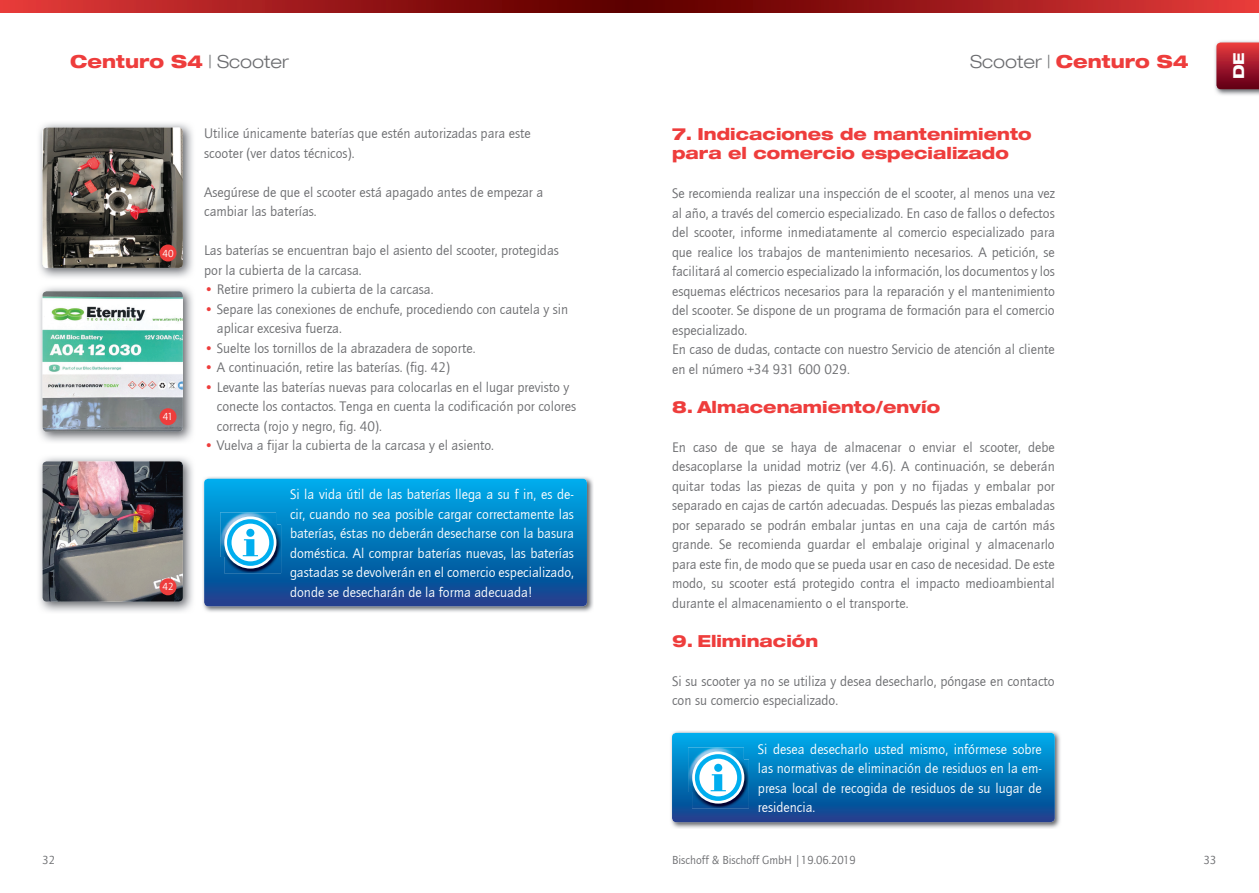
<style>
.page{position:relative;width:1259px;height:893px;background:#fff}
.page>*{position:absolute;margin:0;border:0;box-sizing:border-box;transform-origin:0 0}
.t1{font:800 18px "Helve Neu Hea Ext";color:#ee3d3c}
.t2{font:800 16.5px/19.5px "Helve Neu Hea Ext";color:#ee3d3c}
.t3{font:800 15px "Helve Neu Hea Ext";color:#fff}
.t4{font:14.25px/19.5px "Quay Sans";color:#6c6d70}
.t5{font:14.25px/19.5px "Quay Sans";color:#fff;text-align:justify}
.t6{font:12px "Quay Sans";color:#6c6d70}
.t7{font:10.5px "Quay Sans";color:#fff}
.s1{font-family:"Helve Neu Lig Ext";font-weight:300;color:#6c6d70}
.s2{color:#ee3d3c}
</style>
<div class="page">
<svg style="left:0;top:0;width:629px;height:12px;background:#9e1a1a"></svg>
<svg style="left:629px;top:0;width:630px;height:12px;background:#9e1a1a"></svg>
<img style="left:1215px;top:41px;width:44px;height:54px">
<svg style="left:1216px;top:43px;width:43px;height:46px;background:#a31c2c"></svg>
<img style="left:203px;top:477px;width:390px;height:135px">
<svg style="left:204px;top:479px;width:383px;height:127px;background:#0575b9"></svg>
<img style="left:220px;top:512px;width:56px;height:45px">
<img style="left:224px;top:525px;width:57px;height:48px">
<img style="left:224px;top:525px;width:52px;height:32px">
<svg style="left:224px;top:516px;width:52px;height:53px"></svg>
<div style="left:227px;top:519px;width:47px;height:47px;border:4px solid #00aeef;border-radius:50%"></div>
<svg style="left:243px;top:539px;width:15px;height:17px"></svg>
<div style="left:246px;top:529px;width:8px;height:8px;background:#00aeef;border-radius:50%"></div>
<img style="left:39px;top:123px;width:154px;height:155px">
<img style="left:43px;top:128px;width:140px;height:140px">
<img style="left:39px;top:287px;width:154px;height:155px">
<img style="left:43px;top:291px;width:140px;height:141px">
<img style="left:39px;top:457px;width:154px;height:155px">
<img style="left:43px;top:461px;width:140px;height:141px">
<div style="left:159px;top:244px;width:17px;height:17px;background:#ee3d3c;border-radius:50%"></div>
<div style="left:159px;top:408px;width:17px;height:17px;background:#ee3d3c;border-radius:50%"></div>
<div style="left:159px;top:578px;width:17px;height:17px;background:#ee3d3c;border-radius:50%"></div>
<img style="left:671px;top:731px;width:389px;height:97px">
<svg style="left:672px;top:733px;width:382px;height:89px;background:#0f7bbd"></svg>
<div style="left:714px;top:764px;width:8px;height:8px;background:#00aeef;border-radius:50%"></div>
<p class="t1" style="left:70px;top:50px;width:220px">Centuro S4 <span class="s1">| Scooter</span></p>
<p class="t1" style="left:970px;top:50px;width:220px"><span class="s1">Scooter |</span> Centuro S4</p>
<p class="t3" style="left:1229px;top:79px;width:28px;rotate:-90deg">DE</p>
<p class="t7" style="left:162px;top:247px;width:13px">40</p>
<p class="t7" style="left:163px;top:411px;width:12px">41</p>
<p class="t7" style="left:162px;top:581px;width:13px">42</p>
<p class="t4" style="left:204px;top:124px;width:328px">Utilice únicamente baterías que estén autorizadas para este scooter (ver datos técnicos).</p>
<p class="t4" style="left:204px;top:183px;width:341px">Asegúrese de que el scooter está apagado antes de empezar a cambiar las baterías.</p>
<p class="t4" style="left:204px;top:241px;width:356px">Las baterías se encuentran bajo el asiento del scooter, protegidas por la cubierta de la carcasa.</p>
<p class="t4" style="left:204px;top:280px;width:231px"><span class="s2">•</span> Retire primero la cubierta de la carcasa.</p>
<p class="t4" style="left:217px;top:299px;width:353px;text-indent:-13px"><span class="s2">•</span> Separe las conexiones de enchufe, procediendo con cautela y sin aplicar excesiva fuerza.</p>
<p class="t4" style="left:204px;top:338px;width:273px"><span class="s2">•</span> Suelte los tornillos de la abrazadera de soporte.</p>
<p class="t4" style="left:204px;top:358px;width:247px"><span class="s2">•</span> A continuación, retire las baterías. (fig. 42)</p>
<p class="t4" style="left:217px;top:377px;width:361px;text-indent:-13px"><span class="s2">•</span> Levante las baterías nuevas para colocarlas en el lugar previsto y conecte los contactos. Tenga en cuenta la codificación por colores correcta (rojo y negro, fig. 40).</p>
<p class="t4" style="left:204px;top:436px;width:291px"><span class="s2">•</span> Vuelva a fijar la cubierta de la carcasa y el asiento.</p>
<p class="t5" style="left:290px;top:485px;width:285px">Si la vida útil de las baterías llega a su f in, es de&shy;cir, cuando no sea posible cargar correctamente las baterías, éstas no deberán desecharse con la basura doméstica. Al comprar baterías nuevas, las baterías gastadas se devolverán en el comercio especializado, donde se desecharán de la forma adecuada!</p>
<p class="t2" style="left:672px;top:123px;width:361px">7. Indicaciones de mantenimiento para el comercio especializado</p>
<p class="t4" style="left:672px;top:184px;width:384px">Se recomienda realizar una inspección de el scooter, al menos una vez al año, a través del comercio especializado. En caso de fallos o defectos del scooter, informe inmediatamente al comercio especializado para que realice los trabajos de mantenimiento necesarios. A petición, se facilitará al comercio especializado la información, los documentos y los esquemas eléctricos necesarios para la reparación y el mantenimiento del scooter. Se dispone de un programa de formación para el comercio especializado.<br>En caso de dudas, contacte con nuestro Servicio de atención al cliente en el número +34 931 600 029.</p>
<p class="t2" style="left:672px;top:396px;width:269px">8. Almacenamiento/envío</p>
<p class="t4" style="left:672px;top:437px;width:384px;text-align:justify">En caso de que se haya de almacenar o enviar el scooter, debe desacoplarse la unidad motriz (ver 4.6). A continuación, se deberán quitar todas las piezas de quita y pon y no fijadas y embalar por separado en cajas de cartón adecuadas. Después las piezas embaladas por separado se podrán embalar juntas en una caja de cartón más grande. Se recomienda guardar el embalaje original y almacenarlo para este fin, de modo que se pueda usar en caso de necesidad. De este modo, su scooter está protegido contra el impacto medioambiental durante el almacenamiento o el transporte.</p>
<p class="t2" style="left:672px;top:630px;width:148px">9. Eliminación</p>
<p class="t4" style="left:672px;top:671px;width:384px">Si su scooter ya no se utiliza y desea desecharlo, póngase en contacto con su comercio especializado.</p>
<p class="t5" style="left:758px;top:739px;width:285px">Si desea desecharlo usted mismo, infórmese sobre las normativas de eliminación de residuos en la em&shy;presa local de recogida de residuos de su lugar de residencia.</p>
<p class="t6" style="left:672px;top:853px;width:185px">Bischoff &amp; Bischoff GmbH |19.06.2019</p>
<p class="t6" style="left:43px;top:853px;width:14px">32</p>
<p class="t6" style="left:1203px;top:853px;width:14px">33</p>
</div>
